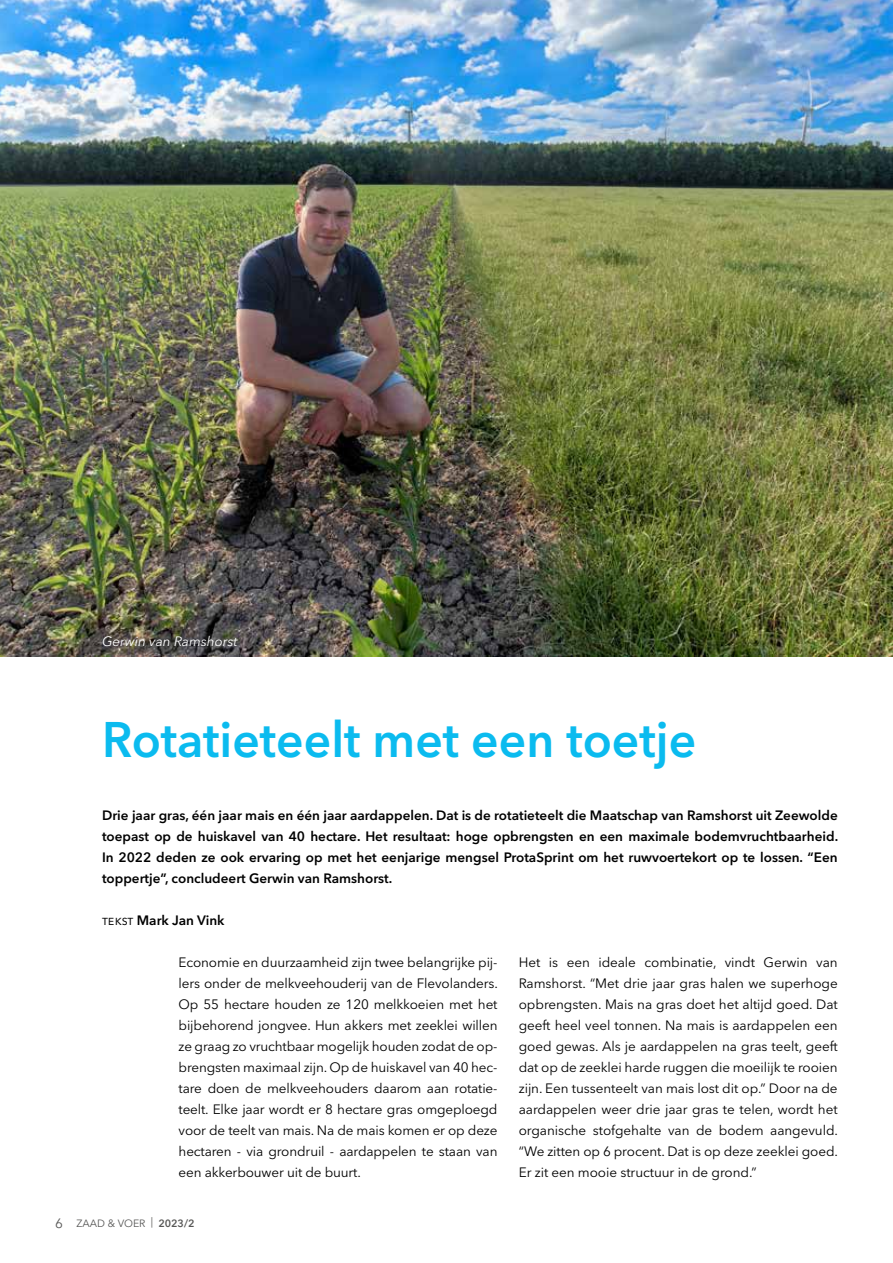
<style>
.page{position:relative;width:893px;height:1263px;background:#fff}
.page>*{position:absolute;margin:0;border:0;box-sizing:border-box;transform-origin:0 0}
.t1{font:600 49.5px "Avenir Next W1 G";color:#0bbbef}
.t2{font:13.5px/21px "Avenir Next W1 G";letter-spacing:-.01em;color:#000;text-align:justify}
.t3{font:600 13.5px/21px "Avenir Next W1 G";color:#000;text-align:justify}
.t4{font:italic 13.5px "Avenir Next W1 G";color:#fff}
.t5{font:10.5px "Avenir Next W1 G";color:#575756}
.s1{font-weight:400}
.s2{font-size:13.5px}
.s3{font-weight:600}
</style>
<div class="page">
<img style="left:0;top:0;width:893px;height:657px">
<p class="t4" style="left:102px;top:630px;width:137px">Gerwin van Ramshorst</p>
<h1 class="t1" style="left:102px;top:700px;width:596px">Rotatieteelt met een toetje</h1>
<p class="t3" style="left:102px;top:804px;width:738px">Drie jaar gras, één jaar mais en één jaar aardappelen. Dat is de rotatieteelt die Maatschap van Ramshorst uit Zeewolde toepast op de huiskavel van 40 hectare. Het resultaat: hoge opbrengsten en een maximale bodemvruchtbaarheid.<br>In 2022 deden ze ook ervaring op met het eenjarige mengsel ProtaSprint om het ruwvoertekort op te lossen. “Een toppertje”, concludeert Gerwin van Ramshorst.</p>
<p class="t3" style="left:102px;top:909px;width:124px"><span class="s1">tekst</span> Mark Jan Vink</p>
<p class="t2" style="left:179px;top:951px;width:321px">Economie en duurzaamheid zijn twee belangrijke pij&shy;lers onder de melkveehouderij van de Flevolanders.<br>Op 55 hectare houden ze 120 melkkoeien met het bijbehorend jongvee. Hun akkers met zeeklei willen ze graag zo vruchtbaar mogelijk houden zodat de op&shy;brengsten maximaal zijn. Op de huiskavel van 40 hec&shy;tare doen de melkveehouders daarom aan rotatie&shy;teelt. Elke jaar wordt er 8 hectare gras omgeploegd voor de teelt van mais. Na de mais komen er op deze hectaren - via grondruil - aardappelen te staan van een akkerbouwer uit de buurt.</p>
<p class="t2" style="left:519px;top:951px;width:321px">Het is een ideale combinatie, vindt Gerwin van Ramshorst. “Met drie jaar gras halen we superhoge opbrengsten. Mais na gras doet het altijd goed. Dat geeft heel veel tonnen. Na mais is aardappelen een goed gewas. Als je aardappelen na gras teelt, geeft dat op de zeeklei harde ruggen die moeilijk te rooien zijn. Een tussenteelt van mais lost dit op.” Door na de aardappelen weer drie jaar gras te telen, wordt het organische stofgehalte van de bodem aangevuld. “We zitten op 6 procent. Dat is op deze zeeklei goed.<br>Er zit een mooie structuur in de grond.”</p>
<p class="t5" style="left:55px;top:1215px;width:141px"><span class="s2">6</span> ZAAD &amp; VOER | <span class="s3">2023/2</span></p>
</div>
